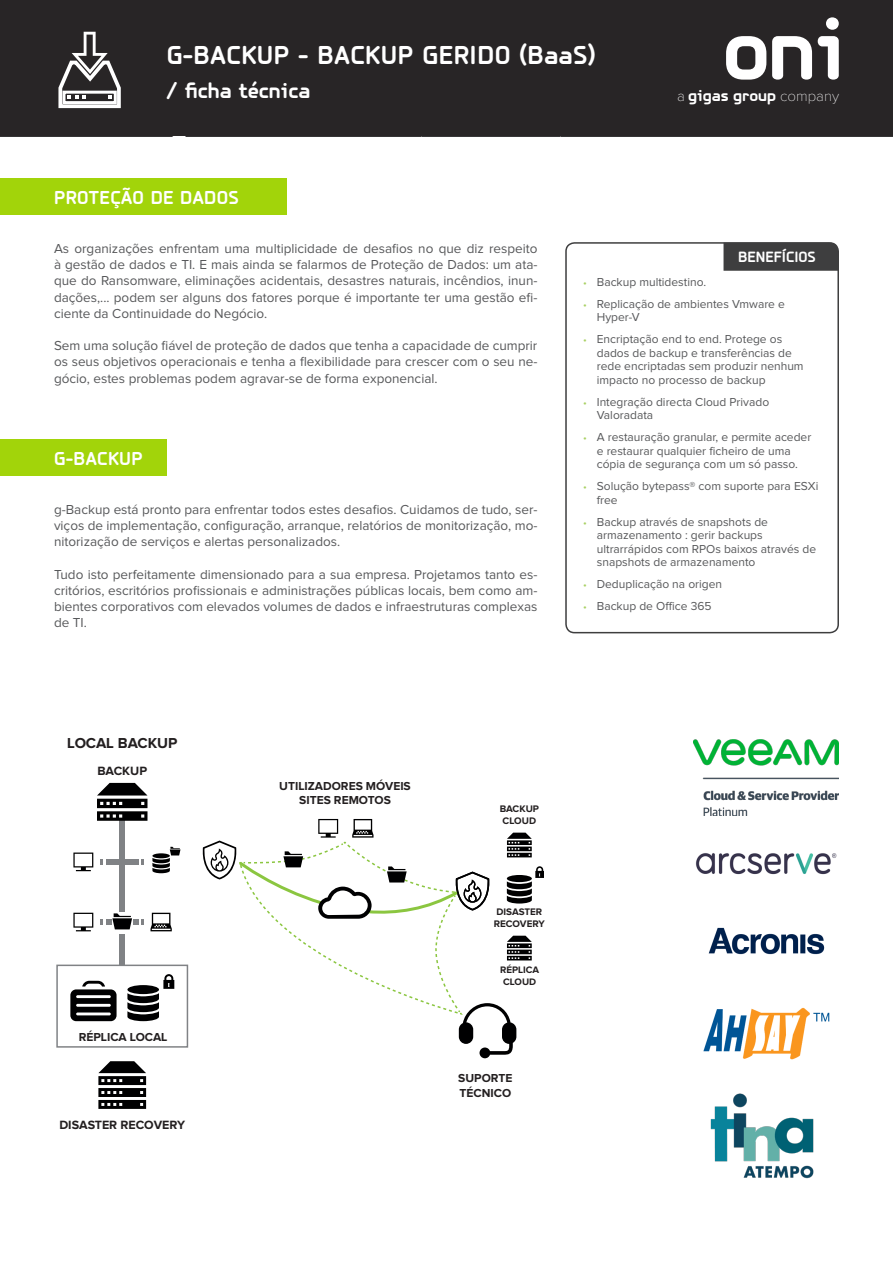
<style>
.page{position:relative;width:893px;height:1263px;background:#fff}
.page>*{position:absolute;margin:0;border:0;box-sizing:border-box;transform-origin:0 0}
.t1{font:700 27px "PF Isotext Pro";letter-spacing:.02em;color:#fff}
.t2{font:700 22.5px "PF Isotext Pro";color:#fff}
.título{font:700 19.5px "PF Isotext Pro";letter-spacing:.02em;color:#fff}
.t3{font:700 16.65px "PF Isotext Pro";color:#fff}
.t4{font:700 15.6px "PF Isotext Pro";color:#fff}
.t5{font:700 15px "Proxima Nova";color:#231f20}
.Estilo_de_párrafo_1{font:13.5px/16.2px "Proxima Nova";color:#57585a;text-align:justify}
.t6{font:700 12.45px "Proxima Nova";color:#231f20}
.t7{font:12px/13.5px "Proxima Nova";color:#57585a}
.TT-l{font:700 12px "Proxima Nova";color:#231f20}
.t8{font:700 9.9px/11.9px "Proxima Nova";color:#231f20}
.TT-l-2{font:700 9.75px "Proxima Nova";color:#231f20}
.s1{font-family:"Proxima Nova T";font-weight:100;font-size:14.7px}
.s2{font-size:10.5px;color:#a9d163}
</style>
<div class="page">
<div style="left:0;top:0;width:893px;height:136px;background:#282526"></div>
<svg style="left:58px;top:32px;width:63px;height:77px"></svg>
<div style="left:62px;top:91px;width:55px;height:13px;border:3px solid #fff"></div>
<svg style="left:726px;top:36px;width:40px;height:44px"></svg>
<svg style="left:772px;top:36px;width:40px;height:44px"></svg>
<svg style="left:818px;top:17px;width:21px;height:63px"></svg>
<div style="left:0;top:179px;width:287px;height:36px;background:#a2d40a"></div>
<div style="left:0;top:439px;width:167px;height:36px;background:#a2d40a"></div>
<div style="left:723px;top:242px;width:116px;height:29px;background:#3e3e3f"></div>
<div style="left:565px;top:242px;width:274px;height:391px;border:2px solid #3e3e3f;border-radius:9px"></div>
<img style="left:694px;top:739px;width:145px;height:77px">
<img style="left:696px;top:853px;width:141px;height:22px">
<img style="left:708px;top:927px;width:117px;height:28px">
<img style="left:703px;top:1007px;width:127px;height:53px">
<img style="left:710px;top:1093px;width:104px;height:86px">
<svg style="left:70px;top:981px;width:47px;height:40px"></svg>
<svg style="left:150px;top:913px;width:22px;height:18px"></svg>
<svg style="left:73px;top:852px;width:20px;height:19px"></svg>
<svg style="left:73px;top:913px;width:20px;height:18px"></svg>
<svg style="left:152px;top:847px;width:28px;height:26px"></svg>
<svg style="left:127px;top:974px;width:47px;height:47px"></svg>
<div style="left:120px;top:859px;width:5px;height:52px;background:#808285"></div>
<div style="left:120px;top:821px;width:5px;height:52px;background:#808285"></div>
<div style="left:120px;top:934px;width:5px;height:31px;background:#808285"></div>
<div style="left:125px;top:859px;width:13px;height:5px;background:#808285"></div>
<svg style="left:141px;top:859px;width:3px;height:5px"></svg>
<div style="left:106px;top:859px;width:14px;height:5px;background:#808285"></div>
<svg style="left:101px;top:913px;width:43px;height:16px"></svg>
<div style="left:56px;top:964px;width:132px;height:84px;border:2px solid #808285"></div>
<svg style="left:98px;top:1061px;width:48px;height:48px"></svg>
<svg style="left:97px;top:783px;width:50px;height:38px"></svg>
<svg style="left:202px;top:819px;width:342px;height:239px"></svg>
<h1 class="t1" style="left:167px;top:39px;width:430px">G-BACKUP - BACKUP GERIDO (BaaS)</h1>
<h2 class="t2" style="left:167px;top:78px;width:145px">/ ficha técnica</h2>
<p class="t3" style="left:677px;top:86px;width:163px"><span class="s1">a</span> gigas group <span class="s1">company</span></p>
<p class="título" style="left:54px;top:187px;width:186px">PROTEÇÃO DE DADOS</p>
<p class="Estilo_de_párrafo_1" style="left:54px;top:241px;width:485px">As organizações enfrentam uma multiplicidade de desafios no que diz respeito à gestão de dados e TI. E mais ainda se falarmos de Proteção de Dados: um ata&shy;que do Ransomware, eliminações acidentais, desastres naturais, incêndios, inun&shy;dações,... podem ser alguns dos fatores porque é importante ter uma gestão efi&shy;ciente da Continuidade do Negócio.</p>
<p class="Estilo_de_párrafo_1" style="left:54px;top:338px;width:485px">Sem uma solução fiável de proteção de dados que tenha a capacidade de cumprir os seus objetivos operacionais e tenha a flexibilidade para crescer com o seu ne&shy;gócio, estes problemas podem agravar-se de forma exponencial.</p>
<p class="título" style="left:54px;top:447px;width:90px">G-BACKUP</p>
<p class="Estilo_de_párrafo_1" style="left:54px;top:502px;width:485px">g-Backup está pronto para enfrentar todos estes desafios. Cuidamos de tudo, ser&shy;viços de implementação, configuração, arranque, relatórios de monitorização, mo&shy;nitorização de serviços e alertas personalizados.</p>
<p class="Estilo_de_párrafo_1" style="left:54px;top:567px;width:485px">Tudo isto perfeitamente dimensionado para a sua empresa. Projetamos tanto es&shy;critórios, escritórios profissionais e administrações públicas locais, bem como am&shy;bientes corporativos com elevados volumes de dados e infraestruturas complexas de TI.</p>
<p class="t4" style="left:738px;top:248px;width:79px">BENEFÍCIOS</p>
<p class="t7" style="left:583px;top:276px;width:124px"><span class="s2">•</span> Backup multidestino.</p>
<p class="t7" style="left:597px;top:298px;width:190px;text-indent:-14px"><span class="s2">•</span> Replicação de ambientes Vmware e<br>Hyper-V</p>
<p class="t7" style="left:597px;top:333px;width:208px;text-indent:-14px"><span class="s2">•</span> Encriptação end to end. Protege os dados de backup e transferências de rede encriptadas sem produzir nenhum impacto no processo de backup</p>
<p class="t7" style="left:597px;top:396px;width:174px;text-indent:-14px"><span class="s2">•</span> Integração directa Cloud Privado<br>Valoradata</p>
<p class="t7" style="left:583px;top:431px;width:230px;text-align:center"><span class="s2">•</span> A restauração granular, e permite aceder e restaurar qualquier ficheiro de uma<br>cópia de segurança com um só passo.</p>
<p class="t7" style="left:597px;top:480px;width:223px;text-indent:-14px"><span class="s2">•</span> Solução bytepass® com suporte para ESXi free</p>
<p class="t7" style="left:597px;top:516px;width:221px;text-indent:-14px"><span class="s2">•</span> Backup através de snapshots de armazenamento : gerir backups ultrarrápidos com RPOs baixos através de snapshots de armazenamento</p>
<p class="t7" style="left:583px;top:578px;width:140px"><span class="s2">•</span> Deduplicação na origen</p>
<p class="t7" style="left:583px;top:600px;width:130px"><span class="s2">•</span> Backup de Office 365</p>
<p class="t5" style="left:67px;top:736px;width:112px">LOCAL BACKUP</p>
<p class="t6" style="left:97px;top:766px;width:51px">BACKUP</p>
<p class="TT-l" style="left:79px;top:1031px;width:90px">RÉPLICA LOCAL</p>
<p class="t6" style="left:59px;top:1119px;width:127px">DISASTER RECOVERY</p>
<p class="TT-l" style="left:279px;top:780px;width:133px">UTILIZADORES MÓVEIS</p>
<p class="TT-l" style="left:299px;top:795px;width:93px">SITES REMOTOS</p>
<p class="t8" style="left:500px;top:803px;width:41px">BACKUP<br>CLOUD</p>
<p class="t8" style="left:494px;top:906px;width:53px">DISASTER<br>RECOVERY</p>
<p class="TT-l-2" style="left:500px;top:965px;width:41px">RÉPLICA</p>
<p class="TT-l-2" style="left:503px;top:977px;width:35px">CLOUD</p>
<p class="TT-l" style="left:458px;top:1073px;width:56px">SUPORTE</p>
<p class="TT-l" style="left:460px;top:1087px;width:53px">TÉCNICO</p>
</div>
